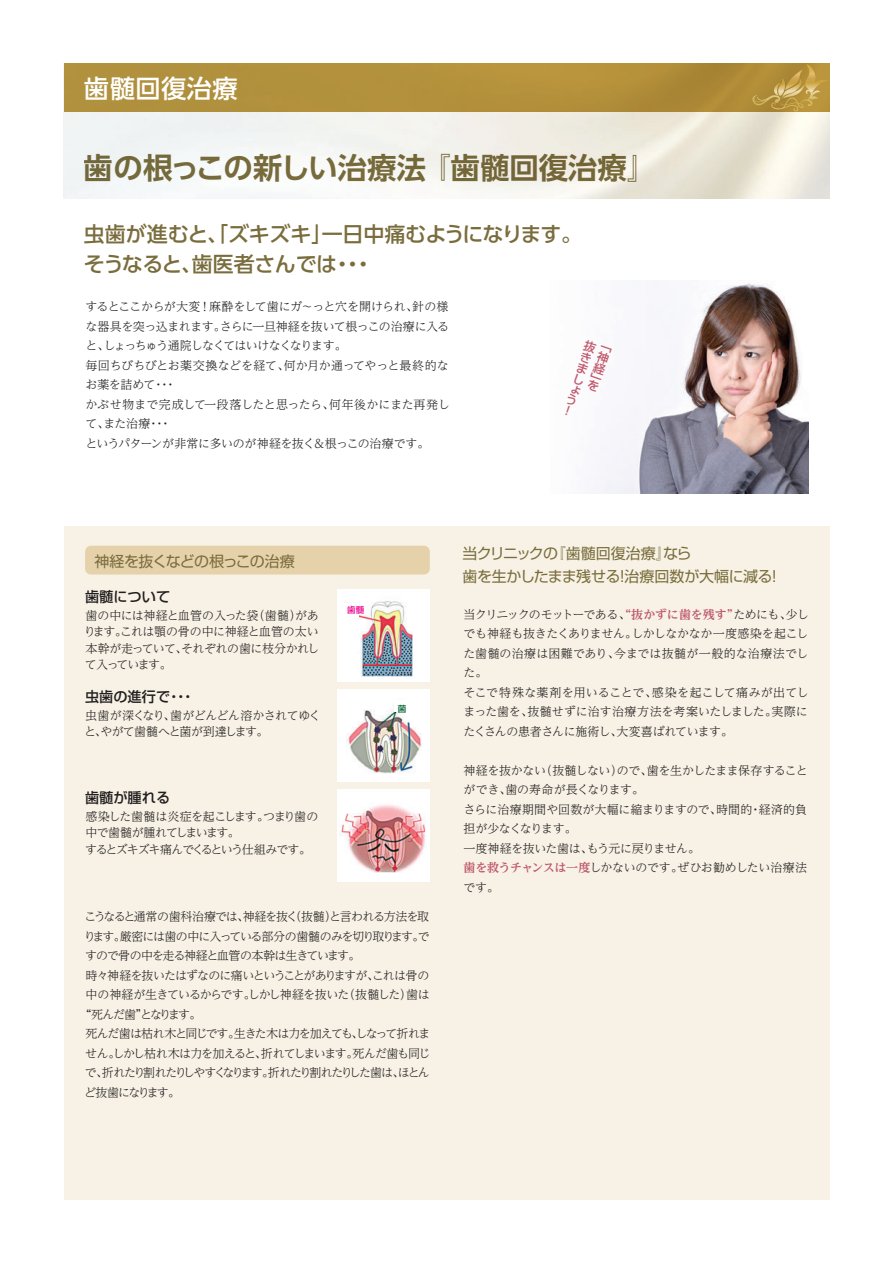
<style>
.page{position:relative;width:893px;height:1263px;background:#fff}
.page>*{position:absolute;margin:0;border:0;box-sizing:border-box;transform-origin:0 0}
.t1{font:700 29.4px "UD Shin Go Pro De";color:#7a6d3d}
.t2{font:500 25.2px "UD Shin Go Pro";letter-spacing:.02em;color:#fff}
.t3{font:500 21px/30px "UD Shin Go Pro";letter-spacing:-.02em;color:#7a6d3d}
.t4{font:15px/22.5px "Shin Go Pro";letter-spacing:-.035em;color:#7a6d3d}
.t5{font:500 14.25px "Shin Go Pro";color:#231f20}
.t6{font:300 12px/19.5px "UD Reimin Pro";letter-spacing:-.05em;color:#231f20}
.t7{font:300 12px/19.5px "UD Reimin Pro";letter-spacing:-.02em;color:#231f20}
.t8{font:300 12px "UD Reimin Pro";letter-spacing:-.09em;color:#231f20}
.t9{font:300 12px "UD Reimin Pro";letter-spacing:-.095em;color:#231f20}
.t10{font:300 12px/16.5px "UD Reimin Pro";letter-spacing:-.085em;color:#231f20}
.t11{font:300 12px "UD Reimin Pro";letter-spacing:-.165em;color:#231f20}
.t12{font:300 12px "UD Reimin Pro";letter-spacing:-.08em;color:#231f20}
.t13{font:300 12px "UD Reimin Pro";letter-spacing:-.17em;color:#231f20}
.t14{font:500 12px/11.4px "Shin Go Pro";color:#c0596c;text-align:justify}
.t15{font:300 12px "UD Reimin Pro";letter-spacing:-.135em;color:#231f20}
.t16{font:500 8.55px "Shin Go Pro";color:#ed028c}
.t17{font:500 8.55px "Shin Go Pro";color:#0c6638}
.s1{font-weight:700;color:#c0596c}
</style>
<div class="page">
<div style="left:64px;top:526px;width:765px;height:673px;background:#f7f2e5"></div>
<div style="left:64px;top:64px;width:765px;height:48px;background:#b2913d"></div>
<svg style="left:752px;top:64px;width:61px;height:47px"></svg>
<div style="left:85px;top:546px;width:345px;height:28px;background:#e5d2ab;border-radius:6px"></div>
<img style="left:594px;top:283px;width:215px;height:210px">
<div style="left:337px;top:589px;width:92px;height:92px;background:#fff"></div>
<div style="left:337px;top:689px;width:92px;height:92px;background:#fff"></div>
<div style="left:337px;top:789px;width:92px;height:92px;background:#fff"></div>
<img style="left:349px;top:601px;width:64px;height:75px">
<div style="left:344px;top:603px;width:15px;height:14px;background:#fff"></div>
<img style="left:346px;top:705px;width:76px;height:69px">
<div style="left:394px;top:701px;width:13px;height:10px;background:#fff"></div>
<img style="left:340px;top:804px;width:86px;height:68px">
<svg style="left:594px;top:379px;width:6px;height:13px"></svg>
<h2 class="t2" style="left:84px;top:68px;width:155px">歯髄回復治療</h2>
<h1 class="t1" style="left:84px;top:144px;width:574px">歯の根っこの新しい治療法 『歯髄回復治療』</h1>
<h3 class="t3" style="left:84px;top:218px;width:500px">虫歯が進むと、「ズキズキ」一日中痛むようになります。そうなると、歯医者さんでは・・・</h3>
<p class="t6" style="left:85px;top:297px;width:366px">するとここからが大変！麻酔をして歯にガ～っと穴を開けられ、針の様な器具を突っ込まれます。さらに一旦神経を抜いて根っこの治療に入ると、しょっちゅう通院しなくてはいけなくなります。<br>毎回ちびちびとお薬交換などを経て、何か月か通ってやっと最終的なお薬を詰めて・・・<br>かぶせ物まで完成して一段落したと思ったら、何年後かにまた再発して、また治療・・・<br>というパターンが非常に多いのが神経を抜く＆根っこの治療です。</p>
<p class="t14" style="left:586px;top:337px;width:8px;rotate:19deg">抜きましょう！</p>
<p class="t14" style="left:604px;top:337px;width:8px;line-height:12px;rotate:19deg">「神経」</p>
<p class="t4" style="left:94px;top:548px;width:202px">神経を抜くなどの根っこの治療</p>
<p class="t4" style="left:463px;top:541px;width:321px">当クリニックの『歯髄回復治療』なら<br>歯を生かしたまま残せる！治療回数が大幅に減る！</p>
<p class="t6" style="left:84px;top:607px;width:237px;line-height:16.5px;text-align:justify">歯の中には神経と血管の入った袋（歯髄）があります。これは顎の骨の中に神経と血管の太い本幹が走っていて、それぞれの歯に枝分かれして入っています。</p>
<p class="t7" style="left:464px;top:604px;width:347px">当クリニックのモットーである、<span class="s1">“抜かずに歯を残す”</span>ためにも、少しでも神経も抜きたくありません。しかしなかなか一度感染を起こした歯髄の治療は困難であり、今までは抜髄が一般的な治療法でした。<br>そこで特殊な薬剤を用いることで、感染を起こして痛みが出てしまった歯を、抜髄せずに治す治療方法を考案いたしました。実際にたくさんの患者さんに施術し、大変喜ばれています。</p>
<p class="t6" style="left:464px;top:760px;width:346px">神経を抜かない（抜髄しない）ので、歯を生かしたまま保存することができ、歯の寿命が長くなります。<br>さらに治療期間や回数が大幅に縮まりますので、時間的・経済的負担が少なくなります。<br>一度神経を抜いた歯は、もう元に戻りません。<br><span class="s1">歯を救うチャンスは一度</span>しかないのです。ぜひお勧めしたい治療法です。</p>
<p class="t8" style="left:84px;top:907px;width:346px">こうなると通常の歯科治療では、神経を抜く（抜髄）と言われる方法を取</p>
<p class="t8" style="left:84px;top:927px;width:348px">ります。厳密には歯の中に入っている部分の歯髄のみを切り取ります。で</p>
<p class="t8" style="left:85px;top:946px;width:277px">すので骨の中を走る神経と血管の本幹は生きています。</p>
<p class="t12" style="left:86px;top:966px;width:345px">時々神経を抜いたはずなのに痛いということがありますが、これは骨の</p>
<p class="t6" style="left:85px;top:985px;width:346px">中の神経が生きているからです。しかし神経を抜いた（抜髄した）歯は</p>
<p class="t13" style="left:80px;top:1005px;width:123px">“死んだ歯”となります。</p>
<p class="t9" style="left:86px;top:1024px;width:347px">死んだ歯は枯れ木と同じです。生きた木は力を加えても、しなって折れま</p>
<p class="t9" style="left:85px;top:1044px;width:346px">せん。しかし枯れ木は力を加えると、折れてしまいます。死んだ歯も同じ</p>
<p class="t11" style="left:85px;top:1063px;width:346px">で、折れたり割れたりしやすくなります。折れたり割れたりした歯は、ほとん</p>
<p class="t15" style="left:84px;top:1083px;width:97px">ど抜歯になります。</p>
<p class="t5" style="left:85px;top:584px;width:87px">歯髄について</p>
<p class="t16" style="left:347px;top:603px;width:18px">歯髄</p>
<p class="t5" style="left:85px;top:684px;width:112px">虫歯の進行で・・・</p>
<p class="t17" style="left:398px;top:702px;width:10px">菌</p>
<p class="t6" style="left:84px;top:707px;width:238px;line-height:16.5px">虫歯が深くなり、歯がどんどん溶かされてゆくと、やがて歯髄へと菌が到達します。</p>
<p class="t5" style="left:85px;top:785px;width:87px">歯髄が腫れる</p>
<p class="t10" style="left:85px;top:808px;width:235px">感染した歯髄は炎症を起こします。つまり歯の中で歯髄が腫れてしまいます。<br>するとズキズキ痛んでくるという仕組みです。</p>
</div>
